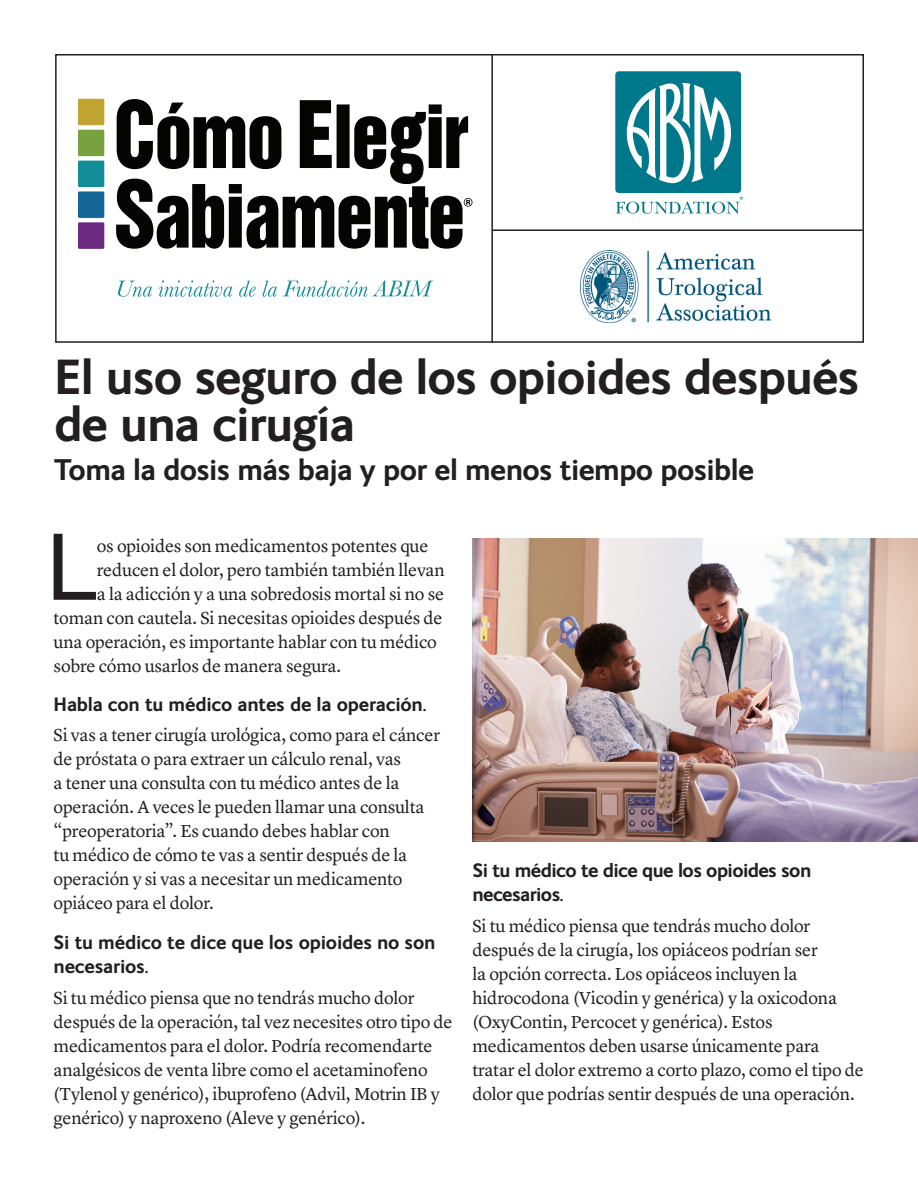
<style>
.page{position:relative;width:918px;height:1188px;background:#fff}
.page>*{position:absolute;margin:0;border:0;box-sizing:border-box;transform-origin:0 0}
.Body_DropCap_First_P{font:91.95px "Helvetica";color:#231f20}
.MainHeadline_Spanish{font:700 49.5px/46.5px "FS Ingrid";letter-spacing:-.02em;color:#231f20}
.Subhead{font:700 30px "FS Ingrid";letter-spacing:-.02em;color:#231f20}
.Body_Subhead{font:700 19.5px/24px "FS Ingrid";letter-spacing:-.01em;color:#231f20}
.Body_Subhead-2{font:700 19.5px/24px "FS Ingrid";letter-spacing:-.03em;color:#231f20}
.Body_12_16{font:18px/24px "Lyon Text";letter-spacing:-.01em;color:#231f20}
.Body_DropCap_First_P-2{font:18px "Lyon Text";letter-spacing:-.01em;color:#231f20}
.t1{font:600 9.45px "New Baskerville";color:#00788b}
</style>
<div class="page">
<img style="left:580px;top:251px;width:190px;height:72px">
<img style="left:472px;top:538px;width:446px;height:304px">
<div style="left:55px;top:54px;width:809px;height:289px;border:2px solid #231f20"></div>
<hr style="left:492px;top:230px;width:371px;height:1px;background:#231f20">
<hr style="left:491px;top:54px;width:2px;height:289px;background:#231f20">
<div style="left:615px;top:71px;width:126px;height:122px;background:#00788b;border-radius:4px"></div>
<svg style="left:627px;top:83px;width:104px;height:100px"></svg>
<svg style="left:616px;top:202px;width:123px;height:12px"></svg>
<img style="left:79px;top:98px;width:26px;height:151px">
<svg style="left:118px;top:280px;width:315px;height:17px"></svg>
<svg style="left:116px;top:99px;width:356px;height:150px"></svg>
<p class="t1" style="left:739px;top:194px;width:5px">®</p>
<p class="MainHeadline_Spanish" style="left:54px;top:352px;width:807px">El uso seguro de los opioides después de una cirugía</p>
<p class="Subhead" style="left:54px;top:450px;width:701px">Toma la dosis más baja y por el menos tiempo posible</p>
<p class="Body_DropCap_First_P" style="left:47px;top:497px;width:53px">L</p>
<p class="Body_DropCap_First_P-2" style="left:97px;top:532px;width:333px">os opioides son medicamentos potentes que</p>
<p class="Body_DropCap_First_P-2" style="left:97px;top:556px;width:349px">reducen el dolor, pero también también llevan</p>
<p class="Body_DropCap_First_P-2" style="left:97px;top:580px;width:349px">a la adicción y a una sobredosis mortal si no se</p>
<p class="Body_DropCap_First_P-2" style="left:54px;top:604px;width:390px">toman con cautela. Si necesitas opioides después de</p>
<p class="Body_DropCap_First_P-2" style="left:54px;top:628px;width:385px">una operación, es importante hablar con tu médico</p>
<p class="Body_DropCap_First_P-2" style="left:54px;top:652px;width:289px">sobre cómo usarlos de manera segura.</p>
<p class="Body_Subhead" style="left:54px;top:691px;width:374px">Habla con tu médico antes de la operación.</p>
<p class="Body_12_16" style="left:54px;top:722px;width:388px">Si vas a tener cirugía urológica, como para el cáncer de próstata o para extraer un cálculo renal, vas<br>a tener una consulta con tu médico antes de la operación. A veces le pueden llamar una consulta “preoperatoria”. Es cuando debes hablar con<br>tu médico de cómo te vas a sentir después de la operación y si vas a necesitar un medicamento opiáceo para el dolor.</p>
<p class="Body_Subhead" style="left:54px;top:930px;width:383px">Si tu médico te dice que los opioides no son necesarios.</p>
<p class="Body_12_16" style="left:54px;top:985px;width:400px">Si tu médico piensa que no tendrás mucho dolor después de la operación, tal vez necesites otro tipo de medicamentos para el dolor. Podría recomendarte analgésicos de venta libre como el acetaminofeno (Tylenol y genérico), ibuprofeno (Advil, Motrin IB y genérico) y naproxeno (Aleve y genérico).</p>
<p class="Body_Subhead-2" style="left:472px;top:857px;width:340px">Si tu médico te dice que los opioides son necesarios.</p>
<p class="Body_12_16" style="left:472px;top:912px;width:393px">Si tu médico piensa que tendrás mucho dolor después de la cirugía, los opiáceos podrían ser<br>la opción correcta. Los opiáceos incluyen la hidrocodona (Vicodin y genérica) y la oxicodona (OxyContin, Percocet y genérica). Estos medicamentos deben usarse únicamente para tratar el dolor extremo a corto plazo, como el tipo de dolor que podrías sentir después de una operación.</p>
</div>
